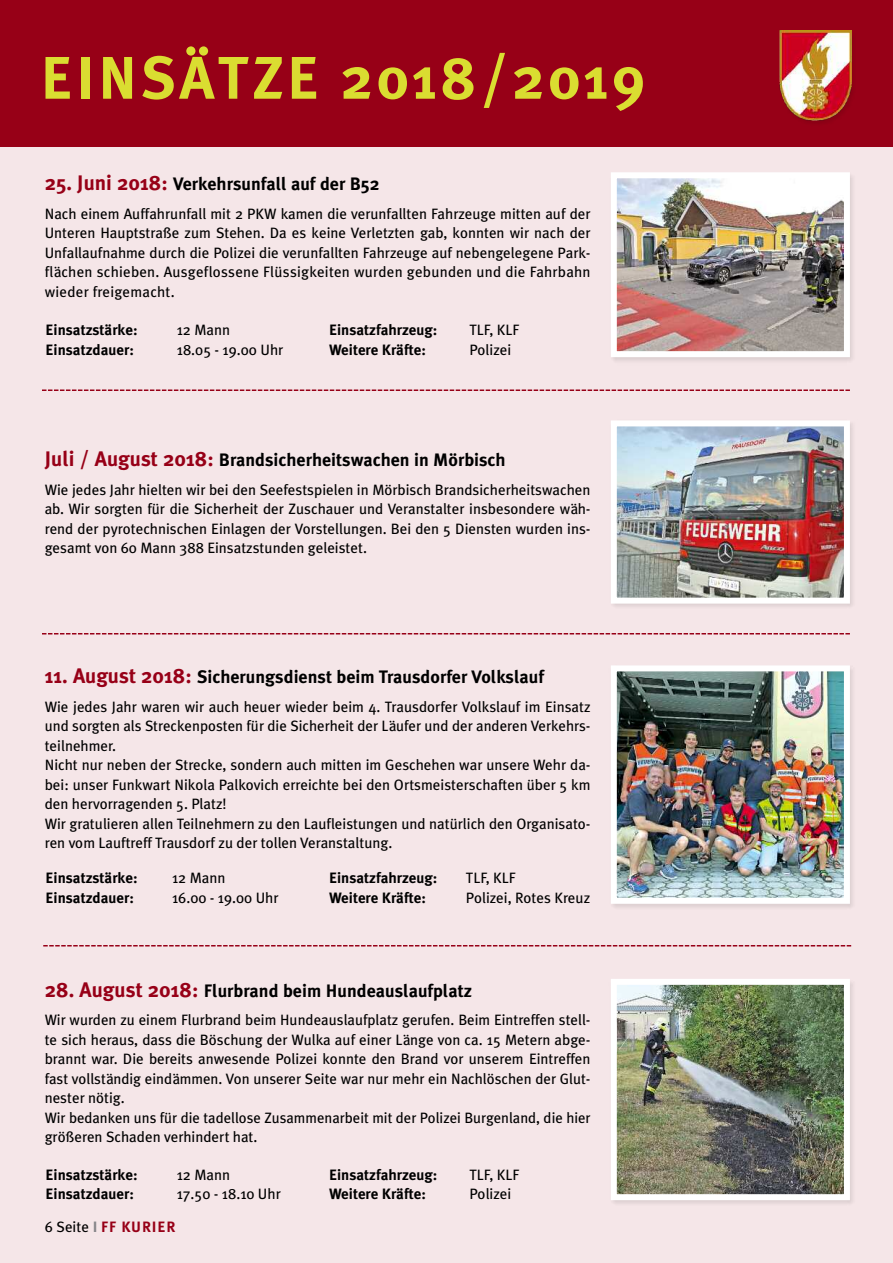
<style>
.page{position:relative;width:893px;height:1263px;background:#f5e6e8}
.page>*{position:absolute;margin:0;border:0;box-sizing:border-box;transform-origin:0 0}
.t1{font:700 60px "Meta Plus";letter-spacing:.055em;color:#dadd31}
.t2{font:700 18px "Meta Plus";color:#000}
.t3{font:15px/19.5px "Meta Plus";color:#000;text-align:justify}
.t4{font:700 15px "Meta Plus";color:#000}
.t5{font:700 15px "Meta Plus";letter-spacing:.055em;color:#970017}
.s1{font-size:21px;color:#970017}
.s2{font-weight:400;color:#000}
.s3{color:#868589}
</style>
<div class="page">
<div style="left:0;top:0;width:893px;height:147px;background:#970017"></div>
<img style="left:618px;top:179px;width:225px;height:171px">
<div style="left:611px;top:172px;width:239px;height:185px;border:6px solid #fff"></div>
<img style="left:618px;top:672px;width:225px;height:225px">
<div style="left:611px;top:665px;width:239px;height:239px;border:6px solid #fff"></div>
<img style="left:618px;top:986px;width:225px;height:207px">
<div style="left:611px;top:979px;width:239px;height:221px;border:6px solid #fff"></div>
<img style="left:618px;top:427px;width:225px;height:170px">
<div style="left:611px;top:420px;width:239px;height:184px;border:6px solid #fff"></div>
<svg style="left:42px;top:633px;width:808px;height:1px"></svg>
<svg style="left:43px;top:945px;width:808px;height:1px"></svg>
<svg style="left:42px;top:389px;width:808px;height:2px;background:#bf6371"></svg>
<img style="left:779px;top:30px;width:74px;height:93px">
<img style="left:780px;top:31px;width:71px;height:89px">
<h1 class="t1" style="left:40px;top:43px;width:607px">EINSÄTZE 2018/2019</h1>
<p class="t2" style="left:45px;top:174px;width:336px"><span class="s1">25. Juni 2018:</span> Verkehrsunfall auf der B52</p>
<p class="t3" style="left:45px;top:204px;width:547px">Nach einem Auffahrunfall mit 2 PKW kamen die verunfallten Fahrzeuge mitten auf der Unteren Hauptstraße zum Stehen. Da es keine Verletzten gab, konnten wir nach der Unfallaufnahme durch die Polizei die verunfallten Fahrzeuge auf nebengelegene Park&shy;flächen schieben. Ausgeflossene Flüssigkeiten wurden gebunden und die Fahrbahn wieder freigemacht.</p>
<p class="t4" style="left:46px;top:321px;width:93px">Einsatzstärke:</p>
<p class="t3" style="left:177px;top:320px;width:55px">12 Mann</p>
<p class="t4" style="left:329px;top:321px;width:110px">Einsatzfahrzeug:</p>
<p class="t3" style="left:469px;top:320px;width:51px">TLF, KLF</p>
<p class="t4" style="left:46px;top:341px;width:90px">Einsatzdauer:</p>
<p class="t3" style="left:177px;top:340px;width:108px">18.05 - 19.00 Uhr</p>
<p class="t4" style="left:329px;top:341px;width:98px">Weitere Kräfte:</p>
<p class="t3" style="left:469px;top:340px;width:43px">Polizei</p>
<p class="t2" style="left:45px;top:449px;width:462px"><span class="s1">Juli / August 2018:</span> Brandsicherheitswachen in Mörbisch</p>
<p class="t3" style="left:45px;top:480px;width:547px">Wie jedes Jahr hielten wir bei den Seefestspielen in Mörbisch Brandsicherheitswachen ab. Wir sorgten für die Sicherheit der Zuschauer und Veranstalter insbesondere wäh&shy;rend der pyrotechnischen Einlagen der Vorstellungen. Bei den 5 Diensten wurden ins&shy;gesamt von 60 Mann 388 Einsatzstunden geleistet.</p>
<p class="t2" style="left:45px;top:667px;width:501px"><span class="s1">11. August 2018:</span> Sicherungsdienst beim Trausdorfer Volkslauf</p>
<p class="t3" style="left:45px;top:697px;width:547px;text-align:left">Wie jedes Jahr waren wir auch heuer wieder beim 4. Trausdorfer Volkslauf im Einsatz und sorgten als Streckenposten für die Sicherheit der Läufer und der anderen Verkehrs&shy;teilnehmer.<br>Nicht nur neben der Strecke, sondern auch mitten im Geschehen war unsere Wehr da&shy;bei: unser Funkwart Nikola Palkovich erreichte bei den Ortsmeisterschaften über 5 km den hervorragenden 5. Platz!<br>Wir gratulieren allen Teilnehmern zu den Laufleistungen und natürlich den Organisato&shy;ren vom Lauftreff Trausdorf zu der tollen Veranstaltung.</p>
<p class="t4" style="left:46px;top:869px;width:93px">Einsatzstärke:</p>
<p class="t3" style="left:172px;top:868px;width:55px">12 Mann</p>
<p class="t4" style="left:329px;top:869px;width:110px">Einsatzfahrzeug:</p>
<p class="t3" style="left:466px;top:868px;width:51px">TLF, KLF</p>
<p class="t4" style="left:46px;top:889px;width:90px">Einsatzdauer:</p>
<p class="t3" style="left:172px;top:888px;width:108px">16.00 - 19.00 Uhr</p>
<p class="t4" style="left:329px;top:889px;width:98px">Weitere Kräfte:</p>
<p class="t3" style="left:466px;top:888px;width:126px">Polizei, Rotes Kreuz</p>
<p class="t2" style="left:45px;top:980px;width:429px"><span class="s1">28. August 2018:</span> Flurbrand beim Hundeauslaufplatz</p>
<p class="t3" style="left:45px;top:1010px;width:547px;text-align:left">Wir wurden zu einem Flurbrand beim Hundeauslaufplatz gerufen. Beim Eintreffen stell&shy;te sich heraus, dass die Böschung der Wulka auf einer Länge von ca. 15 Metern abge&shy;brannt war. Die bereits anwesende Polizei konnte den Brand vor unserem Eintreffen fast vollständig eindämmen. Von unserer Seite war nur mehr ein Nachlöschen der Glut&shy;nester nötig.<br>Wir bedanken uns für die tadellose Zusammenarbeit mit der Polizei Burgenland, die hier größeren Schaden verhindert hat.</p>
<p class="t4" style="left:46px;top:1166px;width:93px">Einsatzstärke:</p>
<p class="t3" style="left:177px;top:1165px;width:55px">12 Mann</p>
<p class="t4" style="left:329px;top:1166px;width:110px">Einsatzfahrzeug:</p>
<p class="t3" style="left:469px;top:1165px;width:51px">TLF, KLF</p>
<p class="t4" style="left:46px;top:1185px;width:90px">Einsatzdauer:</p>
<p class="t3" style="left:177px;top:1184px;width:105px">17.50 - 18.10 Uhr</p>
<p class="t4" style="left:329px;top:1185px;width:98px">Weitere Kräfte:</p>
<p class="t3" style="left:469px;top:1184px;width:43px">Polizei</p>
<p class="t5" style="left:45px;top:1218px;width:132px"><span class="s2">6 Seite</span> <span class="s3">I</span> FF KURIER</p>
</div>
